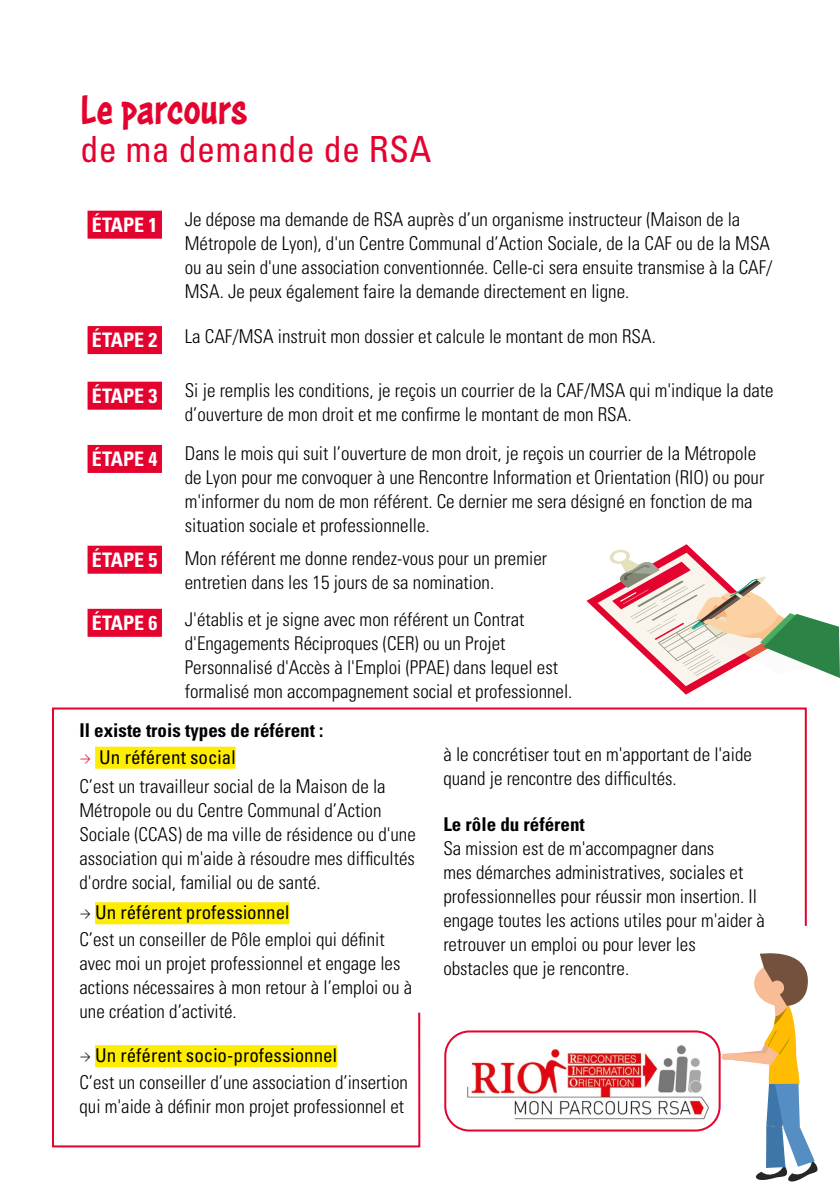
<style>
.page{position:relative;width:840px;height:1191px;background:#fff}
.page>*{position:absolute;margin:0;border:0;box-sizing:border-box;transform-origin:0 0}
.t1{font:44px "Astounder Squared LCBB";color:#e4032e}
.t2{font:condensed 36px "Univers LT Std";letter-spacing:.01em;color:#e4032e}
.t3{font:700 condensed 20px "Univers LT Std";color:#fff}
.t4{font:300 condensed 19px/24px "Univers LT Std";color:#000}
.t5{font:condensed 19px "Univers";color:#000}
.t6{font:700 condensed 19px "Univers LT Std";color:#000}
.s1{font-family:"DIN Pro";font-weight:300;color:#e4032e}
.s2{font-family:"DIN Pro";font-weight:300}
</style>
<div class="page">
<svg style="left:755px;top:974px;width:62px;height:208px"></svg>
<svg style="left:586px;top:544px;width:253px;height:150px"></svg>
<div style="left:87px;top:211px;width:75px;height:28px;background:#e4032e"></div>
<div style="left:87px;top:326px;width:75px;height:28px;background:#e4032e"></div>
<div style="left:87px;top:382px;width:75px;height:28px;background:#e4032e"></div>
<div style="left:87px;top:445px;width:75px;height:28px;background:#e4032e"></div>
<div style="left:87px;top:546px;width:75px;height:28px;background:#e4032e"></div>
<div style="left:87px;top:609px;width:75px;height:28px;background:#e4032e"></div>
<svg style="left:52px;top:707px;width:755px;height:441px"></svg>
<h1 class="t1" style="left:80px;top:85px;width:168px">Le parcours</h1>
<h2 class="t2" style="left:80px;top:126px;width:352px">de ma demande de RSA</h2>
<p class="t3" style="left:92px;top:212px;width:67px">ÉTAPE 1</p>
<p class="t4" style="left:185px;top:207px;width:589px">Je dépose ma demande de RSA auprès d’un organisme instructeur (Maison de la Métropole de Lyon), d'un Centre Communal d’Action Sociale, de la CAF ou de la MSA ou au sein d'une association conventionnée. Celle-ci sera ensuite transmise à la CAF/ MSA. Je peux également faire la demande directement en ligne.</p>
<p class="t3" style="left:92px;top:328px;width:67px">ÉTAPE 2</p>
<p class="t4" style="left:185px;top:324px;width:472px">La CAF/MSA instruit mon dossier et calcule le montant de mon RSA.</p>
<p class="t3" style="left:92px;top:383px;width:67px">ÉTAPE 3</p>
<p class="t4" style="left:185px;top:378px;width:590px">Si je remplis les conditions, je reçois un courrier de la CAF/MSA qui m'indique la date d’ouverture de mon droit et me confirme le montant de mon RSA.</p>
<p class="t3" style="left:92px;top:446px;width:67px">ÉTAPE 4</p>
<p class="t4" style="left:185px;top:441px;width:580px">Dans le mois qui suit l’ouverture de mon droit, je reçois un courrier de la Métropole de Lyon pour me convoquer à une Rencontre Information et Orientation (RIO) ou pour m'informer du nom de mon référent. Ce dernier me sera désigné en fonction de ma situation sociale et professionnelle.</p>
<p class="t3" style="left:92px;top:547px;width:67px">ÉTAPE 5</p>
<p class="t3" style="left:92px;top:610px;width:67px">ÉTAPE 6</p>
<p class="t4" style="left:185px;top:546px;width:363px">Mon référent me donne rendez-vous pour un premier entretien dans les 15 jours de sa nomination.</p>
<p class="t4" style="left:185px;top:607px;width:389px">J'établis et je signe avec mon référent un Contrat d'Engagements Réciproques (CER) ou un Projet Personnalisé d'Accès à l'Emploi (PPAE) dans lequel est formalisé mon accompagnement social et professionnel.</p>
<p class="t6" style="left:79px;top:718px;width:245px">Il existe trois types de référent :</p>
<p class="t5" style="left:79px;top:745px;width:157px"><span class="s1">→</span> Un référent social</p>
<p class="t4" style="left:79px;top:774px;width:338px">C’est un travailleur social de la Maison de la Métropole ou du Centre Communal d’Action Sociale (CCAS) de ma ville de résidence ou d'une association qui m'aide à résoudre mes difficultés d'ordre social, familial ou de santé.</p>
<p class="t5" style="left:79px;top:900px;width:211px"><span class="s2">→</span> Un référent professionnel</p>
<p class="t4" style="left:79px;top:927px;width:334px">C’est un conseiller de Pôle emploi qui définit avec moi un projet professionnel et engage les actions nécessaires à mon retour à l’emploi ou à une création d’activité.</p>
<p class="t5" style="left:79px;top:1043px;width:259px"><span class="s2">→</span> Un référent socio-professionnel</p>
<p class="t4" style="left:79px;top:1070px;width:330px">C’est un conseiller d’une association d’insertion qui m'aide à définir mon projet professionnel et</p>
<p class="t4" style="left:443px;top:742px;width:310px">à le concrétiser tout en m'apportant de l'aide quand je rencontre des difficultés.</p>
<p class="t6" style="left:443px;top:813px;width:143px">Le rôle du référent</p>
<p class="t4" style="left:443px;top:836px;width:323px">Sa mission est de m'accompagner dans<br>mes démarches administratives, sociales et professionnelles pour réussir mon insertion. Il engage toutes les actions utiles pour m'aider à retrouver un emploi ou pour lever les obstacles que je rencontre.</p>
</div>
